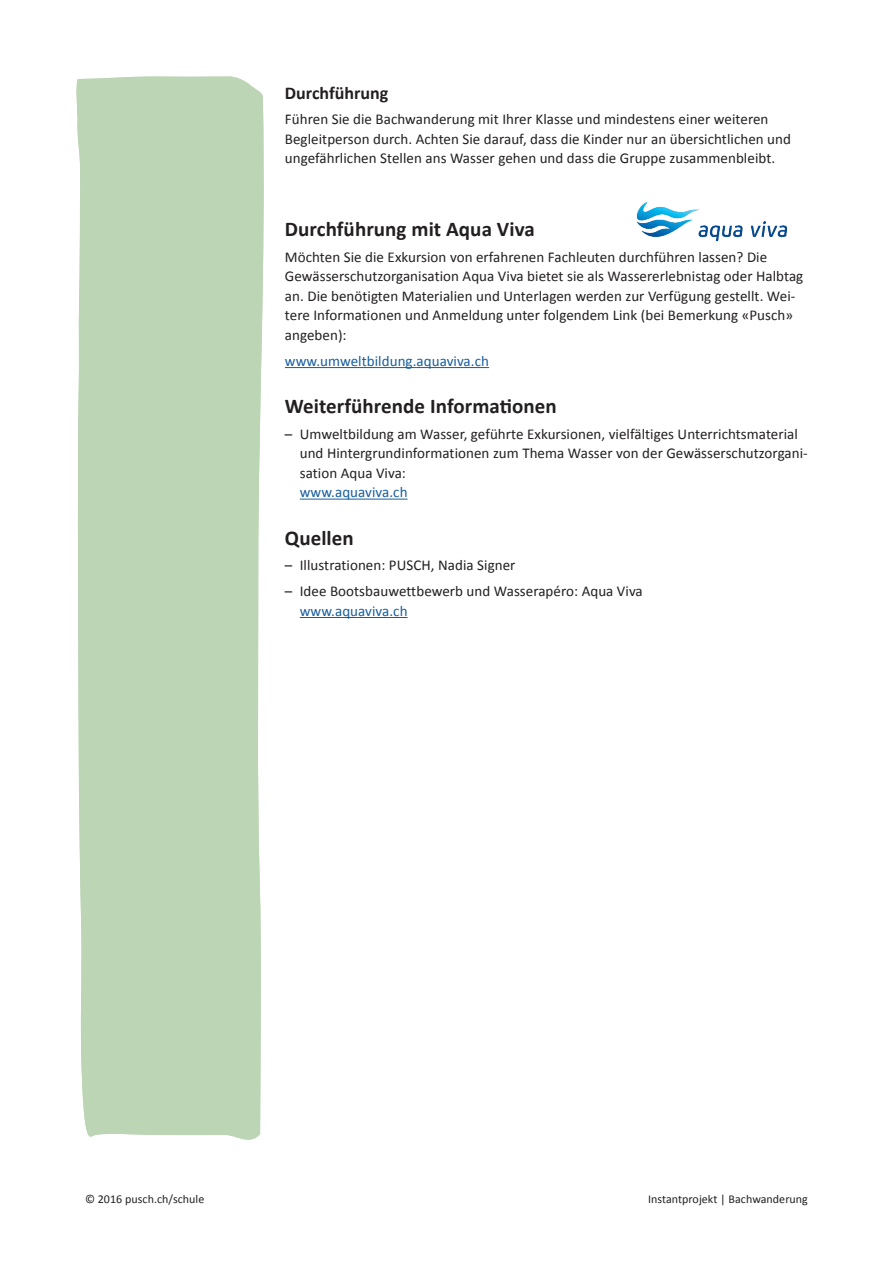
<style>
.page{position:relative;width:893px;height:1263px;background:#fff}
.page>*{position:absolute;margin:0;border:0;box-sizing:border-box;transform-origin:0 0}
.t1{font:700 21px "Calibri";letter-spacing:.005em;color:#231f20}
.t2{font:700 18px "Calibri";color:#231f20}
.t3{font:15px/19.5px "Calibri";letter-spacing:.005em;color:#231f20}
.t4{font:15px "Calibri";letter-spacing:.005em;color:#175d9e}
.t5{font:12px "Calibri";letter-spacing:.005em;color:#231f20}
</style>
<div class="page">
<div style="left:76px;top:76px;width:188px;height:1064px;background:#bcd5b5"></div>
<hr style="left:285px;top:367px;width:204px;height:1px;background:#175d9e">
<hr style="left:300px;top:499px;width:108px;height:1px;background:#175d9e">
<hr style="left:300px;top:617px;width:108px;height:1px;background:#175d9e">
<img style="left:636px;top:202px;width:152px;height:40px">
<p class="t2" style="left:285px;top:81px;width:105px">Durchführung</p>
<p class="t3" style="left:285px;top:110px;width:508px">Führen Sie die Bachwanderung mit Ihrer Klasse und mindestens einer weiteren<br>Begleitperson durch. Achten Sie darauf, dass die Kinder nur an übersichtlichen und ungefährlichen Stellen ans Wasser gehen und dass die Gruppe zusammenbleibt.</p>
<h1 class="t1" style="left:285px;top:216px;width:251px">Durchführung mit Aqua Viva</h1>
<p class="t3" style="left:285px;top:247px;width:520px">Möchten Sie die Exkursion von erfahrenen Fachleuten durchführen lassen? Die Gewässerschutzorganisation Aqua Viva bietet sie als Wassererlebnistag oder Halbtag an. Die benötigten Materialien und Unterlagen werden zur Verfügung gestellt. Wei&shy;tere Informationen und Anmeldung unter folgendem Link (bei Bemerkung «Pusch» angeben):</p>
<p class="t4" style="left:285px;top:351px;width:206px">www.umweltbildung.aquaviva.ch</p>
<h1 class="t1" style="left:285px;top:393px;width:273px">Weiterführende Informationen</h1>
<p class="t3" style="left:300px;top:424px;width:509px;text-indent:-15px">– Umweltbildung am Wasser, geführte Exkursionen, vielfältiges Unterrichtsmaterial und Hintergrundinformationen zum Thema Wasser von der Gewässerschutzorgani&shy;sation Aqua Viva:</p>
<p class="t4" style="left:300px;top:483px;width:109px">www.aquaviva.ch</p>
<h1 class="t1" style="left:285px;top:524px;width:70px">Quellen</h1>
<p class="t3" style="left:285px;top:556px;width:232px">– Illustrationen: PUSCH, Nadia Signer</p>
<p class="t3" style="left:285px;top:582px;width:359px">– Idee Bootsbauwettbewerb und Wasserapéro: Aqua Viva</p>
<p class="t4" style="left:300px;top:601px;width:109px">www.aquaviva.ch</p>
<p class="t5" style="left:85px;top:1192px;width:121px">© 2016 pusch.ch/schule</p>
<p class="t5" style="left:648px;top:1192px;width:161px">Instantprojekt | Bachwanderung</p>
</div>
